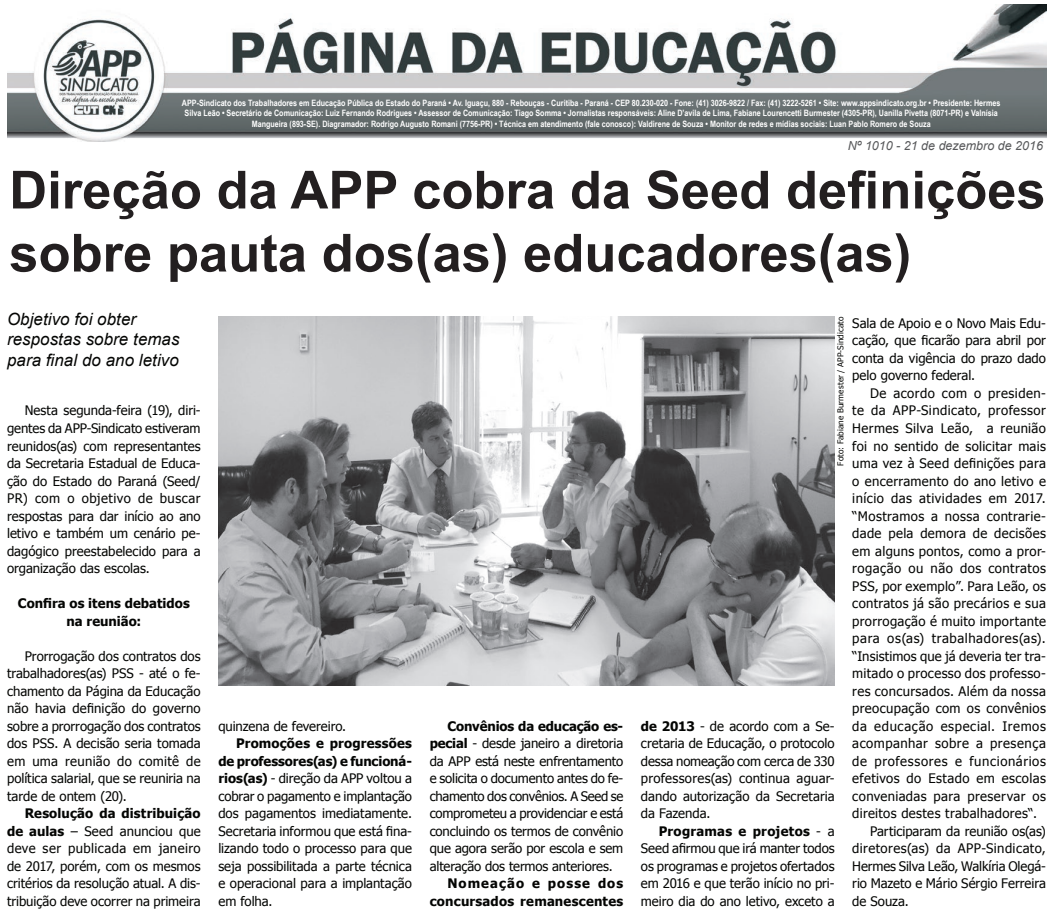
<style>
.page{position:relative;width:1053px;height:922px;background:#fff}
.page>*{position:absolute;margin:0;border:0;box-sizing:border-box;transform-origin:0 0}
.t1{font:700 52.5px/63px "Arial";color:#231f20}
.t2{font:italic 16.88px/20.2px "Arial";letter-spacing:.005em;color:#040503}
.t3{font:13.12px/17.5px "Tahoma";letter-spacing:.015em;color:#040503;text-align:justify}
.t4{font:13.12px "Tahoma";letter-spacing:.035em;color:#040503}
.t5{font:13.12px "Tahoma";letter-spacing:-.005em;color:#040503}
.t6{font:700 13.12px/17.5px "Tahoma";letter-spacing:.01em;color:#040503;text-align:right}
.t7{font:13.12px "Tahoma";letter-spacing:.045em;color:#040503}
.t8{font:13.12px "Tahoma";letter-spacing:-.01em;color:#040503}
.t9{font:13.12px "Tahoma";letter-spacing:.05em;color:#040503}
.t10{font:italic 12.5px "Arial";color:#57585a}
.t11{font:700 8.75px/10.5px "Arial Narrow";color:#fff;text-align:center}
.t12{font:8.12px "Tahoma";letter-spacing:.015em;color:#040503}
.s1{font-weight:700}
</style>
<div class="page">
<img style="left:7px;top:4px;width:1039px;height:138px">
<img style="left:218px;top:316px;width:616px;height:369px">
<p class="t11" style="left:182px;top:97px;width:820px">APP-Sindicato dos Trabalhadores em Educação Pública do Estado do Paraná • Av. Iguaçu, 880 - Rebouças - Curitiba - Paraná - CEP 80.230-020 - Fone: (41) 3026-9822 / Fax: (41) 3222-5261 • Site: www.appsindicato.org.br • Presidente: Hermes<br>Silva Leão • Secretário de Comunicação: Luiz Fernando Rodrigues • Assessor de Comunicação: Tiago Somma • Jornalistas responsáveis: Aline D’avila de Lima, Fabiane Lourencetti Burmester (4305-PR), Uanilla Pivetta (8071-PR) e Valnísia<br>Mangueira (893-SE). Diagramador: Rodrigo Augusto Romani (7756-PR) • Técnica em atendimento (fale conosco): Valdirene de Souza • Monitor de redes e mídias sociais: Luan Pablo Romero de Souza</p>
<p class="t10" style="left:847px;top:137px;width:196px">Nº 1010 - 21 de dezembro de 2016</p>
<h1 class="t1" style="left:9px;top:160px;width:1037px">Direção da APP cobra da Seed definições sobre pauta dos(as) educadores(as)</h1>
<p class="t2" style="left:7px;top:309px;width:174px">Objetivo foi obter respostas sobre temas para final do ano letivo</p>
<p class="t12" style="left:834px;top:465px;width:150px;rotate:-90deg">Foto: Fabiane Burmester / APP-Sindicato</p>
<p class="t3" style="left:852px;top:313px;width:195px">Sala de Apoio e o Novo Mais Edu&shy;cação, que ficarão para abril por conta da vigência do prazo dado pelo governo federal.</p>
<p class="t4" style="left:870px;top:384px;width:177px">De acordo com o presiden-</p>
<p class="t4" style="left:852px;top:402px;width:195px">te da APP-Sindicato, professor</p>
<p class="t3" style="left:852px;top:419px;width:195px">Hermes Silva Leão, a reunião</p>
<p class="t3" style="left:852px;top:436px;width:195px">foi no sentido de solicitar mais</p>
<p class="t3" style="left:852px;top:454px;width:195px">uma vez à Seed definições para</p>
<p class="t3" style="left:852px;top:471px;width:195px">o encerramento do ano letivo e</p>
<p class="t4" style="left:852px;top:489px;width:195px">início das atividades em 2017.</p>
<p class="t3" style="left:852px;top:506px;width:195px">“Mostramos a nossa contrarie-</p>
<p class="t3" style="left:852px;top:524px;width:195px">dade pela demora de decisões</p>
<p class="t3" style="left:852px;top:541px;width:195px">em alguns pontos, como a pror-</p>
<p class="t4" style="left:852px;top:559px;width:195px">rogação ou não dos contratos</p>
<p class="t3" style="left:852px;top:576px;width:195px">PSS, por exemplo”. Para Leão, os</p>
<p class="t3" style="left:852px;top:594px;width:195px">contratos já são precários e sua</p>
<p class="t3" style="left:852px;top:611px;width:195px">prorrogação é muito importante</p>
<p class="t9" style="left:852px;top:629px;width:195px">para os(as) trabalhadores(as).</p>
<p class="t3" style="left:852px;top:646px;width:195px">“Insistimos que já deveria ter tra-</p>
<p class="t3" style="left:852px;top:664px;width:195px">mitado o processo dos professo-</p>
<p class="t3" style="left:852px;top:681px;width:195px">res concursados. Além da nossa</p>
<p class="t3" style="left:852px;top:699px;width:195px">preocupação com os convênios</p>
<p class="t7" style="left:852px;top:717px;width:195px">da educação especial. Iremos</p>
<p class="t4" style="left:852px;top:734px;width:195px">acompanhar sobre a presença</p>
<p class="t7" style="left:852px;top:752px;width:195px">de professores e funcionários</p>
<p class="t3" style="left:852px;top:769px;width:195px">efetivos do Estado em escolas</p>
<p class="t3" style="left:852px;top:786px;width:195px">conveniadas para preservar os</p>
<p class="t3" style="left:852px;top:804px;width:186px">direitos destes trabalhadores“.</p>
<p class="t5" style="left:870px;top:822px;width:177px">Participaram da reunião os(as)</p>
<p class="t4" style="left:852px;top:839px;width:195px">diretores(as) da APP-Sindicato,</p>
<p class="t8" style="left:852px;top:857px;width:195px">Hermes Silva Leão, Walkíria Olegá-</p>
<p class="t5" style="left:852px;top:874px;width:195px">rio Mazeto e Mário Sérgio Ferreira</p>
<p class="t3" style="left:852px;top:891px;width:58px">de Souza.</p>
<p class="t3" style="left:7px;top:401px;width:195px;text-indent:18px">Nesta segunda-feira (19), diri&shy;gentes da APP-Sindicato estiveram reunidos(as) com representantes da Secretaria Estadual de Educa&shy;ção do Estado do Paraná (Seed/ PR) com o objetivo de buscar respostas para dar início ao ano letivo e também um cenário pe&shy;dagógico preestabelecido para a organização das escolas.</p>
<p class="t6" style="left:18px;top:593px;width:173px;text-align:center">Confira os itens debatidos na reunião:</p>
<p class="t3" style="left:7px;top:646px;width:195px;text-indent:18px">Prorrogação dos contratos dos trabalhadores(as) PSS - até o fe&shy;chamento da Página da Educação não havia definição do governo sobre a prorrogação dos contratos dos PSS. A decisão seria tomada em uma reunião do comitê de política salarial, que se reuniria na tarde de ontem (20).</p>
<p class="t3" style="left:7px;top:803px;width:195px;text-indent:18px"><span class="s1">Resolução da distribuição de aulas</span> – Seed anunciou que deve ser publicada em janeiro de 2017, porém, com os mesmos critérios da resolução atual. A dis&shy;tribuição deve ocorrer na primeira</p>
<p class="t3" style="left:429px;top:716px;width:195px;text-indent:18px"><span class="s1">Convênios da educação es&shy;pecial</span> - desde janeiro a diretoria da APP está neste enfrentamento e solicita o documento antes do fe&shy;chamento dos convênios. A Seed se comprometeu a providenciar e está concluindo os termos de convênio que agora serão por escola e sem alteração dos termos anteriores.</p>
<p class="t6" style="left:429px;top:873px;width:195px">Nomeação e posse dos concursados remanescentes</p>
<p class="t3" style="left:641px;top:716px;width:195px"><span class="s1">de 2013</span> - de acordo com a Se&shy;cretaria de Educação, o protocolo dessa nomeação com cerca de 330 professores(as) continua aguar&shy;dando autorização da Secretaria da Fazenda.</p>
<p class="t3" style="left:641px;top:821px;width:195px;text-indent:18px"><span class="s1">Programas e projetos</span> - a Seed afirmou que irá manter todos os programas e projetos ofertados em 2016 e que terão início no pri&shy;meiro dia do ano letivo, exceto a</p>
<p class="t5" style="left:218px;top:717px;width:129px">quinzena de fevereiro.</p>
<p class="t3" style="left:218px;top:734px;width:195px;text-indent:18px"><span class="s1">Promoções e progressões de professores(as) e funcioná&shy;rios(as)</span> - direção da APP voltou a cobrar o pagamento e implantação dos pagamentos imediatamente.<br>Secretaria informou que está fina&shy;lizando todo o processo para que seja possibilitada a parte técnica e operacional para a implantação em folha.</p>
</div>
